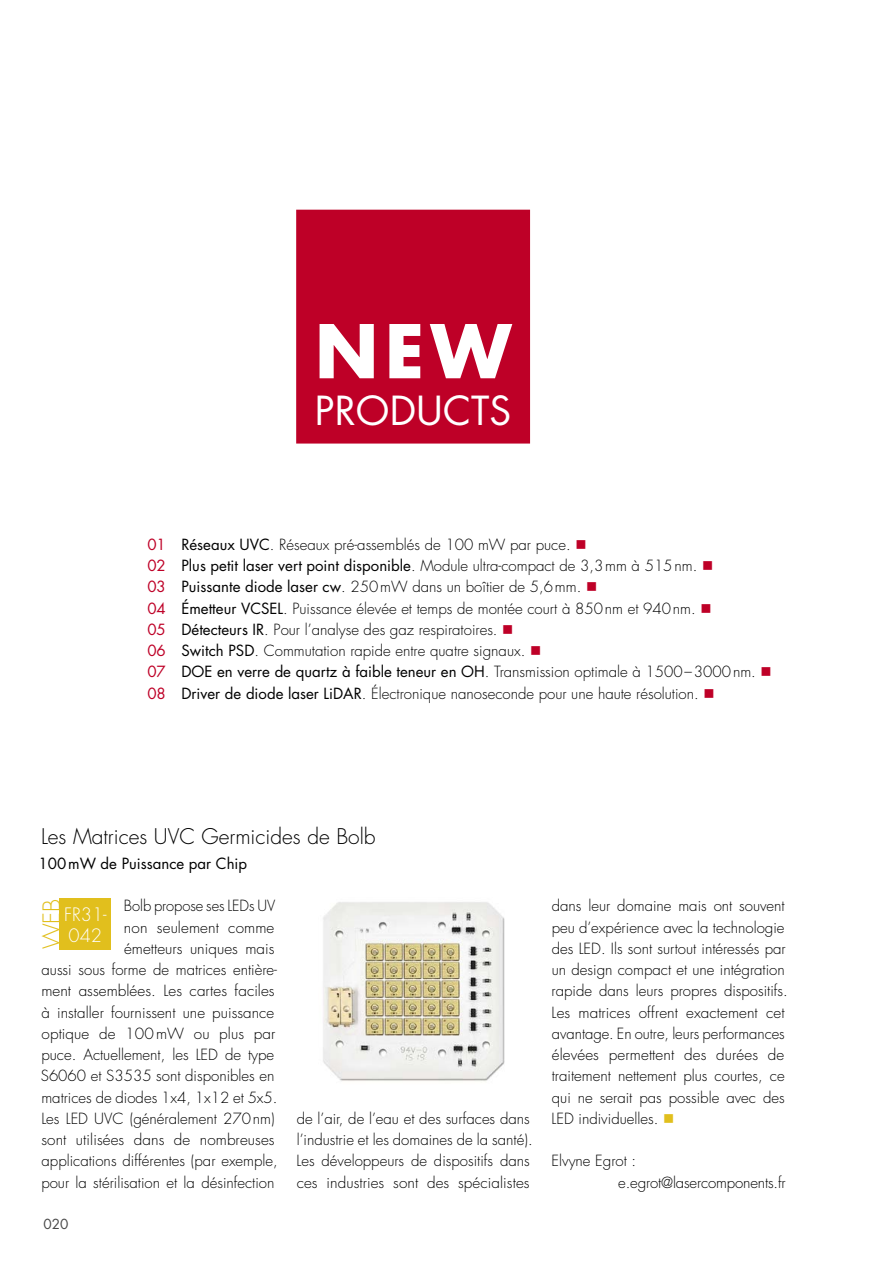
<style>
.page{position:relative;width:893px;height:1263px;background:#fff}
.page>*{position:absolute;margin:0;border:0;box-sizing:border-box;transform-origin:0 0}
.t1{font:700 72px "Futura Std";color:#fff}
.t2{font:39px "Futura Std";letter-spacing:.005em;color:#fff}
.t3{font:300 23.25px "Futura Std";color:#e1bf1d}
.t4{font:300 21px "Futura Std";color:#000}
.t5{font:300 18px "Futura Std";color:#fff}
.t6{font:300 15px/21.3px "Futura Std";color:#000}
.t7{font:15px "Futura Std";color:#000}
.t8{font:13.5px "Futura Std";color:#484848}
.s1{font-weight:400;color:#be0027}
.s2{font-weight:400}
.s3{color:#be0027}
.s4{color:#e1bf1d}
</style>
<div class="page">
<img style="left:323px;top:902px;width:182px;height:179px">
<div style="left:60px;top:898px;width:51px;height:51px;background:#e1bf1d"></div>
<div style="left:297px;top:210px;width:232px;height:233px;background:#be0027"></div>
<div style="left:296px;top:210px;width:234px;height:234px;border:2px solid #be0027"></div>
<h1 class="t1" style="left:315px;top:303px;width:198px">NEW</h1>
<h2 class="t2" style="left:315px;top:386px;width:198px">PRODUCTS</h2>
<p class="t6" style="left:147px;top:534px;width:626px"><span class="s1">01</span> <span class="s2">Réseaux UVC</span>. Réseaux pré-assemblés de 100 mW par puce. <span class="s3">■<br></span><span class="s1">02</span> <span class="s2">Plus petit laser vert point disponible</span>. Module ultra-compact de 3,3mm à 515nm. <span class="s3">■<br></span><span class="s1">03</span> <span class="s2">Puissante diode laser cw</span>. 250mW dans un boîtier de 5,6mm. <span class="s3">■<br></span><span class="s1">04</span> <span class="s2">Émetteur VCSEL</span>. Puissance élevée et temps de montée court à 850nm et 940nm. <span class="s3">■<br></span><span class="s1">05</span> <span class="s2">Détecteurs IR</span>. Pour l’analyse des gaz respiratoires. <span class="s3">■<br></span><span class="s1">06</span> <span class="s2">Switch PSD</span>. Commutation rapide entre quatre signaux. <span class="s3">■<br></span><span class="s1">07</span> <span class="s2">DOE en verre de quartz à faible teneur en OH</span>. Transmission optimale à 1500–3000nm. <span class="s3">■ </span><span class="s1">08</span> <span class="s2">Driver de diode laser LiDAR</span>. Électronique nanoseconde pour une haute résolution. <span class="s3">■</span></p>
<h3 class="t4" style="left:41px;top:823px;width:336px">Les Matrices UVC Germicides de Bolb</h3>
<p class="t7" style="left:39px;top:854px;width:210px">100mW de Puissance par Chip</p>
<p class="t6" style="left:41px;top:896px;width:238px;text-align:right">Bolb propose ses LEDs UV<br>non seulement comme<br>émetteurs uniques mais<br>aussi sous forme de matrices entière&shy;ment assemblées. Les cartes faciles à installer fournissent une puissance optique de 100mW ou plus par puce. Actuellement, les LED de type S6060 et S3535 sont disponibles en matrices de diodes 1x4, 1x12 et 5x5.<br>Les LED UVC (généralement 270nm) sont utilisées dans de nombreuses applications différentes (par exemple, pour la stérilisation et la désinfection</p>
<h3 class="t3" style="left:38px;top:949px;width:52px;rotate:-90deg">WEB</h3>
<p class="t5" style="left:64px;top:903px;width:44px">FR31-</p>
<p class="t5" style="left:69px;top:925px;width:35px">042</p>
<p class="t6" style="left:296px;top:1108px;width:238px">de l’air, de l’eau et des surfaces dans l’industrie et les domaines de la santé).<br>Les développeurs de dispositifs dans ces industries sont des spécialistes</p>
<p class="t8" style="left:44px;top:1216px;width:26px">020</p>
<p class="t6" style="left:552px;top:896px;width:238px">dans leur domaine mais ont souvent peu d’expérience avec la technologie des LED. Ils sont surtout intéressés par un design compact et une intégration rapide dans leurs propres dispositifs.<br>Les matrices offrent exactement cet avantage. En outre, leurs performances élevées permettent des durées de traitement nettement plus courtes, ce qui ne serait pas possible avec des LED individuelles. <span class="s4">■</span></p>
<p class="t6" style="left:618px;top:1151px;width:169px;text-indent:-67px">Elvyne Egrot : e.egrot@lasercomponents.fr</p>
</div>
